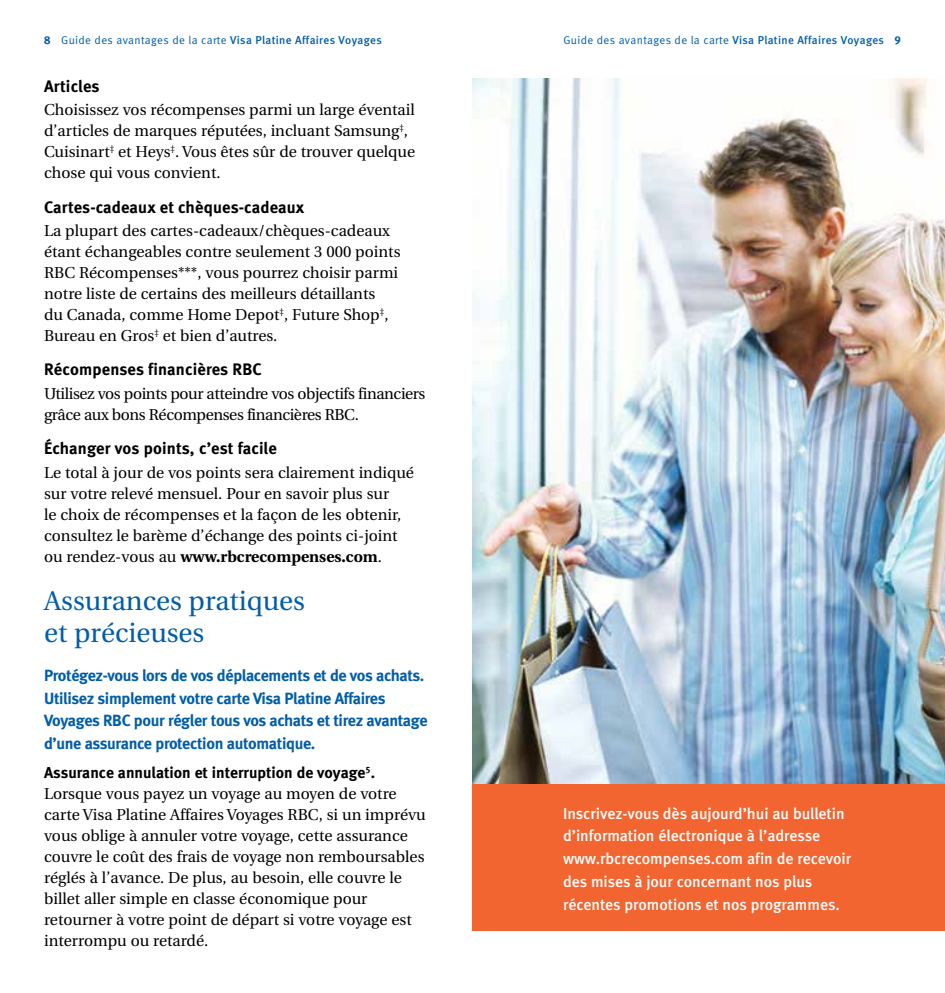
<style>
.page{position:relative;width:945px;height:993px;background:#fff}
.page>*{position:absolute;margin:0;border:0;box-sizing:border-box;transform-origin:0 0}
.t1{font:27.12px/32.4px "Utopia";color:#005daa}
.t2{font:16.62px "Meta Bold LF";letter-spacing:.01em;color:#000}
.t3{font:16.1px/22.8px "Meta Bold LF";letter-spacing:-.02em;color:#005daa}
.t4{font:15.75px/21px "Utopia";color:#000}
.t5{font:15.75px/22.8px "Meta Medium LF";color:#fff}
.t6{font:15.75px/21px "Utopia";letter-spacing:-.025em;color:#000}
.t7{font:15.75px "Meta Bold LF";color:#000}
.t8{font:11.38px "Meta Normal LF";letter-spacing:.03em;color:#005daa}
.s1{font-family:"Meta Bold LF"}
.s2{font-family:"Meta Medium LF"}
.s3{font-weight:700}
</style>
<div class="page">
<img style="left:472px;top:79px;width:473px;height:705px">
<div style="left:472px;top:784px;width:473px;height:146px;background:#f26531"></div>
<p class="t8" style="left:44px;top:33px;width:339px"><span class="s1">8</span> Guide des avantages de la carte <span class="s2">Visa Platine Affaires Voyages</span></p>
<p class="t8" style="left:563px;top:33px;width:339px">Guide des avantages de la carte <span class="s2">Visa Platine Affaires Voyages</span> <span class="s1">9</span></p>
<p class="t2" style="left:44px;top:76px;width:57px">Articles</p>
<p class="t4" style="left:44px;top:100px;width:373px">Choisissez vos récompenses parmi un large éventail d’articles de marques réputées, incluant Samsung<sup>‡</sup>, Cuisinart<sup>‡</sup> et Heys<sup>‡</sup>. Vous êtes sûr de trouver quelque chose qui vous convient.</p>
<p class="t2" style="left:44px;top:197px;width:262px">Cartes-cadeaux et chèques-cadeaux</p>
<p class="t4" style="left:44px;top:220px;width:358px">La plupart des cartes-cadeaux/chèques-cadeaux étant échangeables contre seulement 3 000 points RBC Récompenses***, vous pourrez choisir parmi notre liste de certains des meilleurs détaillants<br>du Canada, comme Home Depot<sup>‡</sup>, Future Shop<sup>‡</sup>, Bureau en Gros<sup>‡</sup> et bien d’autres.</p>
<p class="t2" style="left:44px;top:359px;width:219px">Récompenses financières RBC</p>
<p class="t6" style="left:44px;top:383px;width:383px">Utilisez vos points pour atteindre vos objectifs financiers grâce aux bons Récompenses financières RBC.</p>
<p class="t2" style="left:44px;top:438px;width:234px">Échanger vos points, c’est facile</p>
<p class="t4" style="left:44px;top:462px;width:371px">Le total à jour de vos points sera clairement indiqué sur votre relevé mensuel. Pour en savoir plus sur<br>le choix de récompenses et la façon de les obtenir, consultez le barème d’échange des points ci-joint ou rendez-vous au <span class="s3">www.rbcrecompenses.com</span>.</p>
<h1 class="t1" style="left:44px;top:585px;width:262px">Assurances pratiques et précieuses</h1>
<p class="t3" style="left:44px;top:663px;width:385px">Protégez-vous lors de vos déplacements et de vos achats.<br>Utilisez simplement votre carte Visa Platine Affaires Voyages RBC pour régler tous vos achats et tirez avantage d’une assurance protection automatique.</p>
<p class="t7" style="left:44px;top:763px;width:332px">Assurance annulation et interruption de voyage<sup>5</sup>.</p>
<p class="t4" style="left:44px;top:783px;width:383px">Lorsque vous payez un voyage au moyen de votre carte Visa Platine Affaires Voyages RBC, si un imprévu vous oblige à annuler votre voyage, cette assurance couvre le coût des frais de voyage non remboursables réglés à l’avance. De plus, au besoin, elle couvre le billet aller simple en classe économique pour retourner à votre point de départ si votre voyage est interrompu ou retardé.</p>
<p class="t5" style="left:563px;top:801px;width:290px">I nscrivez-vous dès aujourd’hui au bulletin d’information électronique à l’adresse www.rbcrecompenses.com afin de recevoir des mises à jour concernant nos plus récentes promotions et nos programmes.</p>
</div>
